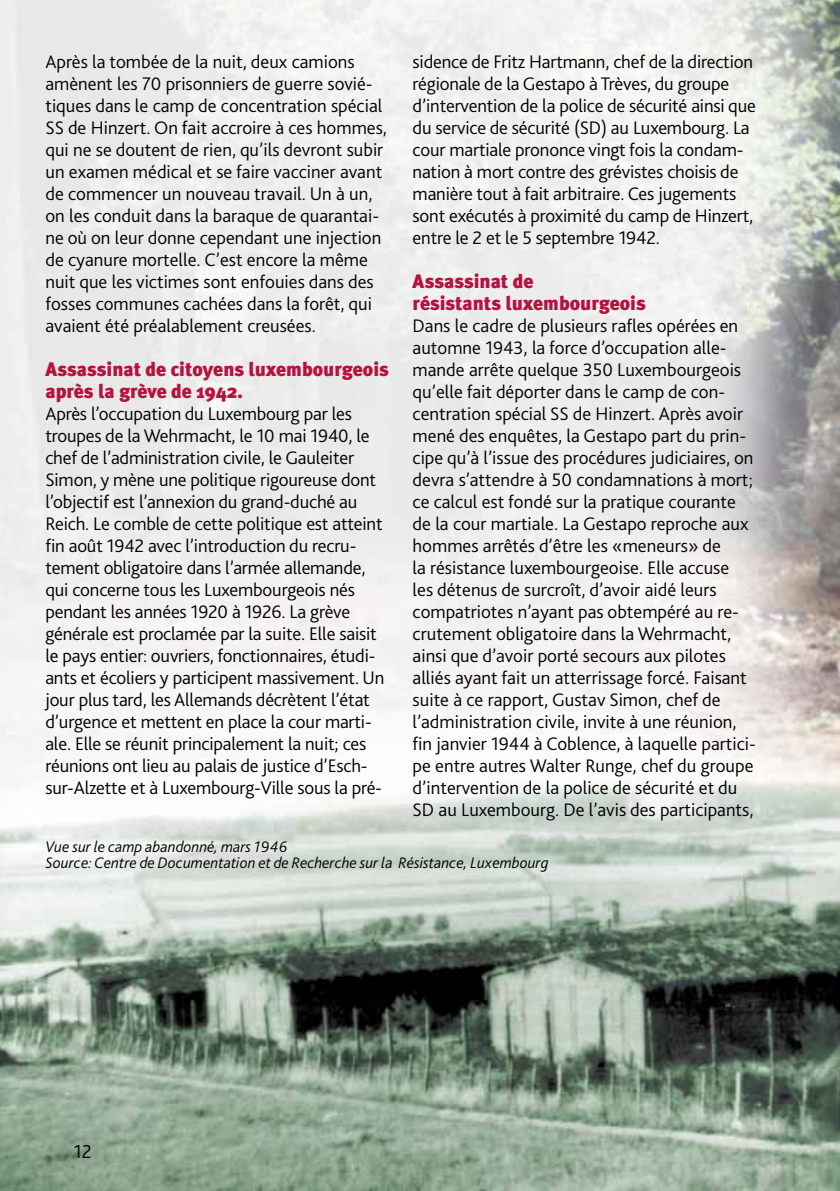
<style>
.page{position:relative;width:840px;height:1191px;background:#fff}
.page>*{position:absolute;margin:0;border:0;box-sizing:border-box;transform-origin:0 0}
.t1{font:900 19.6px/22px "Meta Plus";color:#b5123e}
.t2{font:300 19.6px "Bliss 2";color:#000}
.t3{font:300 19px/22px "Bliss 2";color:#000}
.t4{font:italic 300 16px/16px "Bliss 2";color:#000}
</style>
<div class="page">
<img style="left:0;top:0;width:839px;height:1191px">
<p class="t3" style="left:45px;top:50px;width:343px">Après la tombée de la nuit, deux camions amènent les 70 prisonniers de guerre sovié&shy;tiques dans le camp de concentration spécial SS de Hinzert. On fait accroire à ces hommes, qui ne se doutent de rien, qu’ils devront subir un examen médical et se faire vacciner avant de commencer un nouveau travail. Un à un, on les conduit dans la baraque de quarantai&shy;ne où on leur donne cependant une injection de cyanure mortelle. C’est encore la même nuit que les victimes sont enfouies dans des fosses communes cachées dans la forêt, qui avaient été préalablement creusées.</p>
<p class="t1" style="left:45px;top:358px;width:345px">Assassinat de citoyens luxembourgeois après la grève de 1942.</p>
<p class="t3" style="left:45px;top:402px;width:340px">Après l’occupation du Luxembourg par les troupes de la Wehrmacht, le 10 mai 1940, le chef de l’administration civile, le Gauleiter Simon, y mène une politique rigoureuse dont l’objectif est l’annexion du grand-duché au Reich. Le comble de cette politique est atteint fin août 1942 avec l’introduction du recru&shy;tement obligatoire dans l’armée allemande, qui concerne tous les Luxembourgeois nés pendant les années 1920 à 1926. La grève générale est proclamée par la suite. Elle saisit le pays entier: ouvriers, fonctionnaires, étudi&shy;ants et écoliers y participent massivement. Un jour plus tard, les Allemands décrètent l’état d’urgence et mettent en place la cour marti&shy;ale. Elle se réunit principalement la nuit; ces réunions ont lieu au palais de justice d’Esch&shy;sur-Alzette et à Luxembourg-Ville sous la pré-</p>
<p class="t3" style="left:412px;top:50px;width:344px">sidence de Fritz Hartmann, chef de la direction régionale de la Gestapo à Trèves, du groupe d’intervention de la police de sécurité ainsi que du service de sécurité (SD) au Luxembourg. La cour martiale prononce vingt fois la condam&shy;nation à mort contre des grévistes choisis de manière tout à fait arbitraire. Ces jugements sont exécutés à proximité du camp de Hinzert, entre le 2 et le 5 septembre 1942.</p>
<p class="t1" style="left:412px;top:270px;width:234px">Assassinat de<br>résistants luxembourgeois</p>
<p class="t3" style="left:412px;top:314px;width:344px">Dans le cadre de plusieurs rafles opérées en automne 1943, la force d’occupation alle&shy;mande arrête quelque 350 Luxembourgeois qu’elle fait déporter dans le camp de con&shy;centration spécial SS de Hinzert. Après avoir mené des enquêtes, la Gestapo part du prin&shy;cipe qu’à l’issue des procédures judiciaires, on devra s’attendre à 50 condamnations à mort; ce calcul est fondé sur la pratique courante de la cour martiale. La Gestapo reproche aux hommes arrêtés d’être les «meneurs» de<br>la résistance luxembourgeoise. Elle accuse<br>les détenus de surcroît, d’avoir aidé leurs compatriotes n’ayant pas obtempéré au re&shy;crutement obligatoire dans la Wehrmacht, ainsi que d’avoir porté secours aux pilotes alliés ayant fait un atterrissage forcé. Faisant suite à ce rapport, Gustav Simon, chef de l’administration civile, invite à une réunion, fin janvier 1944 à Coblence, à laquelle partici&shy;pe entre autres Walter Runge, chef du groupe d’intervention de la police de sécurité et du SD au Luxembourg. De l’avis des participants,</p>
<p class="t4" style="left:45px;top:838px;width:504px">Vue sur le camp abandonné, mars 1946<br>Source: Centre de Documentation et de Recherche sur la Résistance, Luxembourg</p>
<p class="t2" style="left:74px;top:1138px;width:19px">12</p>
</div>
